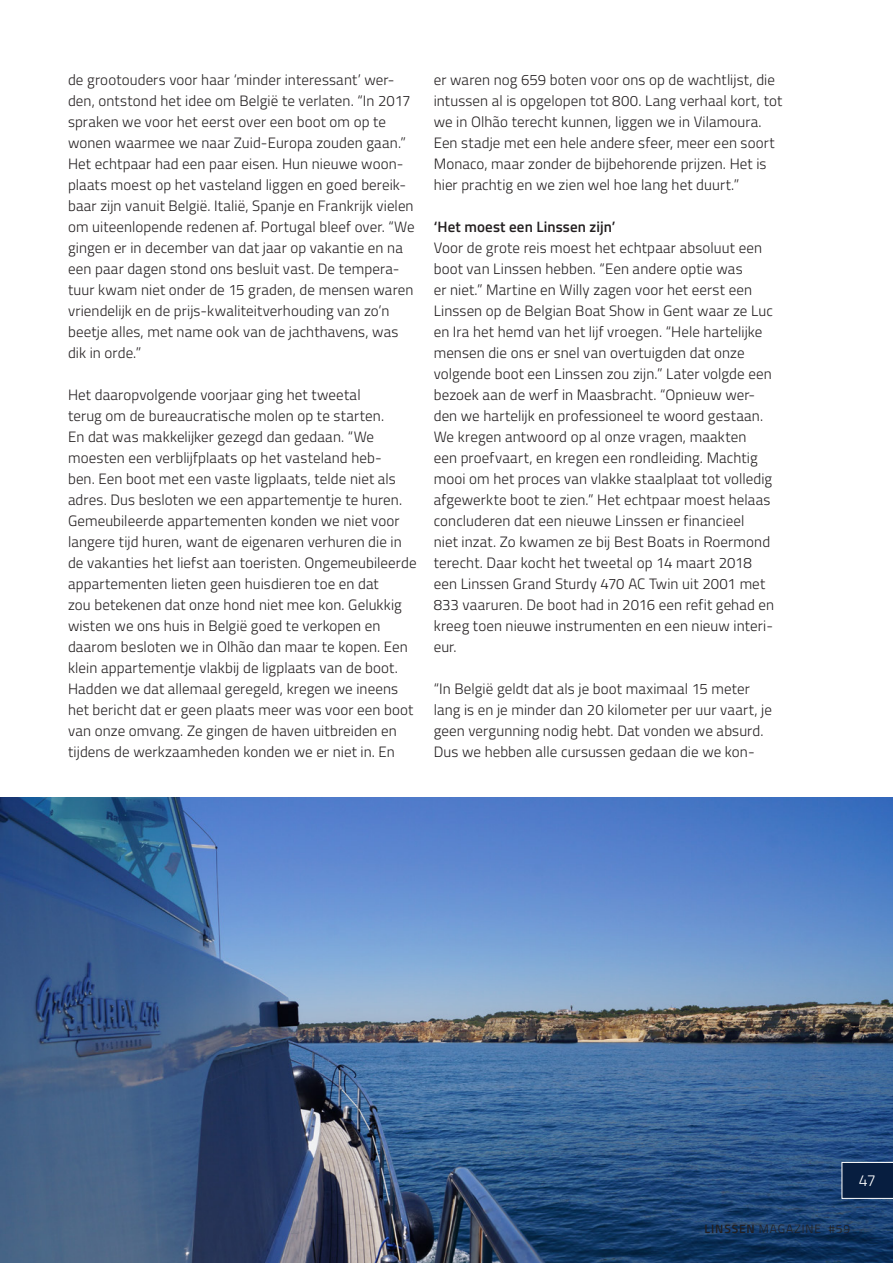
<style>
.page{position:relative;width:893px;height:1263px;background:#fff}
.page>*{position:absolute;margin:0;border:0;box-sizing:border-box;transform-origin:0 0}
.t1{font:300 16.05px "Titillium Web";color:#fff}
.SP_plattetekst{font:300 15px/21px "Titillium Web";letter-spacing:.005em;color:#231f20}
.SP_plattetekst-2{font:600 15px "Titillium Web";letter-spacing:.005em;color:#231f20}
.t2{font:300 12px "Titillium Web";letter-spacing:.075em;color:#231f20}
.s1{font-weight:600}
</style>
<div class="page">
<img style="left:0;top:797px;width:893px;height:466px">
<svg style="left:842px;top:1162px;width:51px;height:37px"></svg>
<p class="SP_plattetekst" style="left:68px;top:68px;width:348px">de grootouders voor haar ‘minder interessant’ wer&shy;den, ontstond het idee om België te verlaten. “In 2017 spraken we voor het eerst over een boot om op te wonen waarmee we naar Zuid-Europa zouden gaan.” Het echtpaar had een paar eisen. Hun nieuwe woon&shy;plaats moest op het vasteland liggen en goed bereik&shy;baar zijn vanuit België. Italië, Spanje en Frankrijk vielen om uiteenlopende redenen af. Portugal bleef over. “We gingen er in december van dat jaar op vakantie en na een paar dagen stond ons besluit vast. De tempera&shy;tuur kwam niet onder de 15 graden, de mensen waren vriendelijk en de prijs-kwaliteitverhouding van zo’n beetje alles, met name ook van de jachthavens, was dik in orde.”</p>
<p class="SP_plattetekst" style="left:68px;top:383px;width:350px">Het daaropvolgende voorjaar ging het tweetal<br>terug om de bureaucratische molen op te starten.<br>En dat was makkelijker gezegd dan gedaan. “We moesten een verblijfplaats op het vasteland heb-<br>ben. Een boot met een vaste ligplaats, telde niet als adres. Dus besloten we een appartementje te huren.<br>Gemeubileerde appartementen konden we niet voor langere tijd huren, want de eigenaren verhuren die in de vakanties het liefst aan toeristen. Ongemeubileerde appartementen lieten geen huisdieren toe en dat<br>zou betekenen dat onze hond niet mee kon. Gelukkig wisten we ons huis in België goed te verkopen en daarom besloten we in Olhão dan maar te kopen. Een klein appartementje vlakbij de ligplaats van de boot.<br>Hadden we dat allemaal geregeld, kregen we ineens het bericht dat er geen plaats meer was voor een boot van onze omvang. Ze gingen de haven uitbreiden en tijdens de werkzaamheden konden we er niet in. En</p>
<p class="SP_plattetekst" style="left:434px;top:68px;width:350px">er waren nog 659 boten voor ons op de wachtlijst, die intussen al is opgelopen tot 800. Lang verhaal kort, tot we in Olhão terecht kunnen, liggen we in Vilamoura.<br>Een stadje met een hele andere sfeer, meer een soort Monaco, maar zonder de bijbehorende prijzen. Het is hier prachtig en we zien wel hoe lang het duurt.”</p>
<p class="SP_plattetekst-2" style="left:434px;top:215px;width:183px">‘Het moest een Linssen zijn’</p>
<p class="SP_plattetekst" style="left:434px;top:236px;width:342px">Voor de grote reis moest het echtpaar absoluut een boot van Linssen hebben. “Een andere optie was<br>er niet.” Martine en Willy zagen voor het eerst een Linssen op de Belgian Boat Show in Gent waar ze Luc en Ira het hemd van het lijf vroegen. “Hele hartelijke mensen die ons er snel van overtuigden dat onze volgende boot een Linssen zou zijn.” Later volgde een bezoek aan de werf in Maasbracht. “Opnieuw wer&shy;den we hartelijk en professioneel te woord gestaan.<br>We kregen antwoord op al onze vragen, maakten<br>een proefvaart, en kregen een rondleiding. Machtig mooi om het proces van vlakke staalplaat tot volledig afgewerkte boot te zien.” Het echtpaar moest helaas concluderen dat een nieuwe Linssen er financieel<br>niet inzat. Zo kwamen ze bij Best Boats in Roermond terecht. Daar kocht het tweetal op 14 maart 2018 een Linssen Grand Sturdy 470 AC Twin uit 2001 met 833 vaaruren. De boot had in 2016 een refit gehad en kreeg toen nieuwe instrumenten en een nieuw interi&shy;eur.</p>
<p class="SP_plattetekst" style="left:434px;top:677px;width:340px">“In België geldt dat als je boot maximaal 15 meter lang is en je minder dan 20 kilometer per uur vaart, je geen vergunning nodig hebt. Dat vonden we absurd.<br>Dus we hebben alle cursussen gedaan die we kon-</p>
<p class="t1" style="left:859px;top:1169px;width:18px">47</p>
<p class="t2" style="left:704px;top:1220px;width:147px"><span class="s1">LINSSEN</span> MAGAZINE #59</p>
</div>
